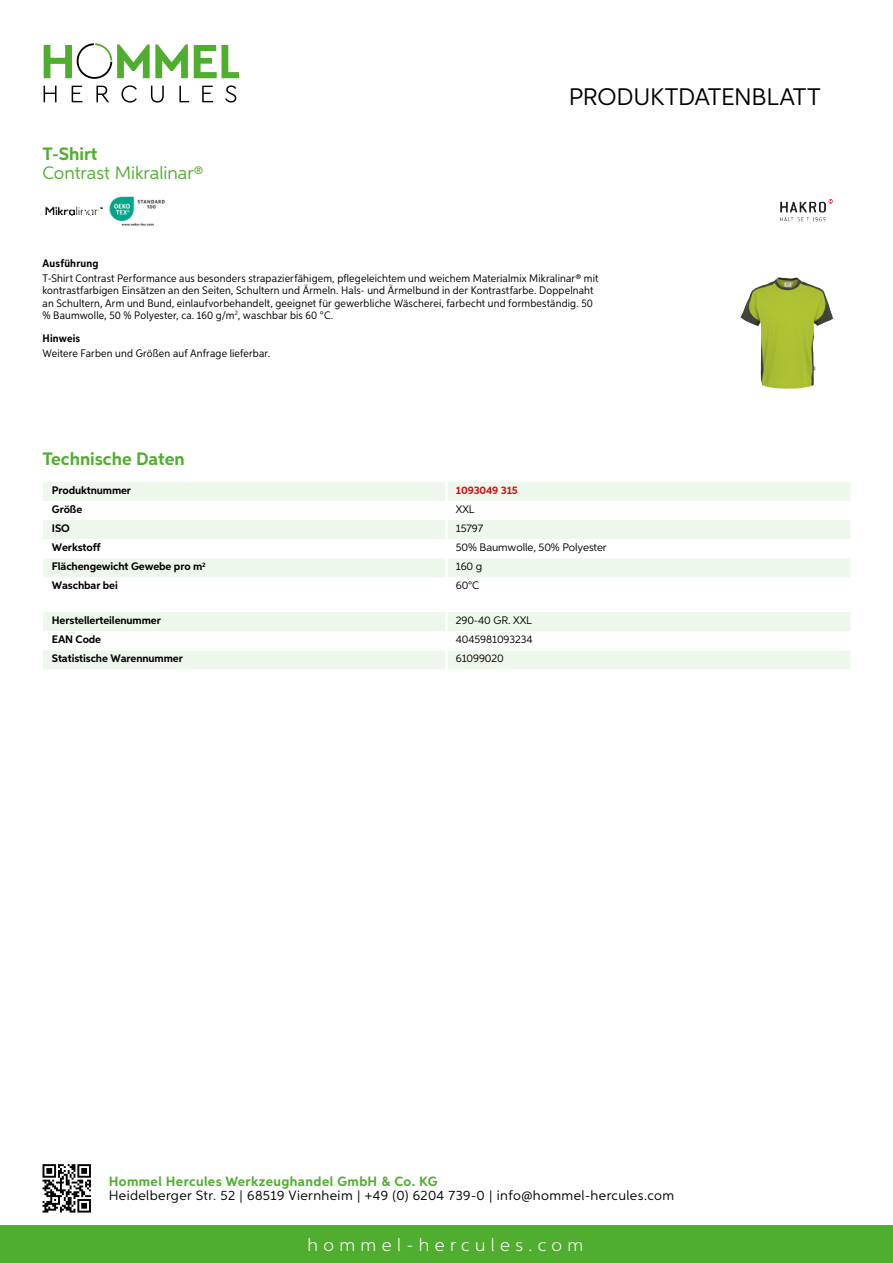
<style>
.page{position:relative;width:893px;height:1263px;background:#fff}
.page>*{position:absolute;margin:0;border:0;box-sizing:border-box;transform-origin:0 0}
.t1{font:24px "Aspira";letter-spacing:-.01em;color:#000}
.t2{font:700 18px "Aspira";color:#50ae2f}
.t3{font:300 18px "Aspira";letter-spacing:.3em;color:#fff}
.t4{font:18px "Aspira";color:#50ae2f}
.t5{font:13.5px "Aspira";letter-spacing:.03em;color:#000}
.t6{font:700 13.5px "Aspira";letter-spacing:.03em;color:#50ae2f}
.t7{font:10.95px/12px "Aspira Nar";letter-spacing:.015em;color:#000}
.t8{font:700 10.95px "Aspira";letter-spacing:-.01em;color:#000}
.t9{font:10.95px "Aspira";letter-spacing:-.01em;color:#000}
.t10{font:700 10.95px "Aspira Nar";letter-spacing:.02em;color:#000}
.t11{font:700 10.95px "Aspira";letter-spacing:-.01em;color:#cd1013}
</style>
<div class="page">
<div style="left:0;top:1226px;width:893px;height:37px;background:#50ae2f"></div>
<svg style="left:43px;top:1164px;width:48px;height:48px"></svg>
<svg style="left:194px;top:45px;width:45px;height:33px"></svg>
<svg style="left:44px;top:43px;width:144px;height:36px"></svg>
<svg style="left:44px;top:86px;width:13px;height:16px"></svg>
<svg style="left:72px;top:86px;width:10px;height:16px"></svg>
<svg style="left:96px;top:86px;width:13px;height:16px"></svg>
<svg style="left:121px;top:85px;width:16px;height:18px"></svg>
<svg style="left:151px;top:86px;width:13px;height:17px"></svg>
<svg style="left:179px;top:86px;width:10px;height:16px"></svg>
<svg style="left:202px;top:86px;width:11px;height:16px"></svg>
<svg style="left:225px;top:85px;width:11px;height:18px"></svg>
<div style="left:43px;top:482px;width:807px;height:19px;background:#eef7eb"></div>
<svg style="left:43px;top:520px;width:807px;height:57px;fill:#eef7eb"></svg>
<hr style="left:445px;top:482px;width:3px;height:19px;background:#fff">
<hr style="left:445px;top:520px;width:3px;height:19px;background:#fff">
<hr style="left:445px;top:539px;width:3px;height:19px;background:#fff">
<hr style="left:445px;top:558px;width:3px;height:19px;background:#fff">
<svg style="left:43px;top:612px;width:807px;height:57px"></svg>
<hr style="left:445px;top:650px;width:3px;height:19px;background:#fff">
<img style="left:45px;top:206px;width:58px;height:10px">
<img style="left:109px;top:196px;width:56px;height:30px">
<img style="left:740px;top:277px;width:93px;height:112px">
<img style="left:780px;top:199px;width:54px;height:23px">
<h2 class="t2" style="left:43px;top:142px;width:57px">T-Shirt</h2>
<h2 class="t4" style="left:43px;top:162px;width:162px">Contrast Mikralinar®</h2>
<h1 class="t1" style="left:569px;top:82px;width:253px">Produktdatenblatt</h1>
<p class="t10" style="left:43px;top:257px;width:58px">Ausführung</p>
<p class="t7" style="left:43px;top:273px;width:557px">T-Shirt Contrast Performance aus besonders strapazierfähigem, pflegeleichtem und weichem Materialmix Mikralinar® mit kontrastfarbigen Einsätzen an den Seiten, Schultern und Ärmeln. Hals- und Ärmelbund in der Kontrastfarbe. Doppelnaht an Schultern, Arm und Bund, einlaufvorbehandelt, geeignet für gewerbliche Wäscherei, farbecht und formbeständig. 50 % Baumwolle, 50 % Polyester, ca. 160 g/m<sup>2</sup>, waschbar bis 60 °C.</p>
<p class="t10" style="left:43px;top:331px;width:39px">Hinweis</p>
<p class="t7" style="left:43px;top:347px;width:229px">Weitere Farben und Größen auf Anfrage lieferbar.</p>
<h2 class="t2" style="left:43px;top:448px;width:144px">Technische Daten</h2>
<p class="t8" style="left:52px;top:483px;width:81px">Produktnummer</p>
<p class="t11" style="left:456px;top:483px;width:64px">1093049 315</p>
<p class="t8" style="left:52px;top:502px;width:32px">Größe</p>
<p class="t9" style="left:456px;top:502px;width:19px">XXL</p>
<p class="t8" style="left:52px;top:521px;width:19px">ISO</p>
<p class="t9" style="left:456px;top:522px;width:29px">15797</p>
<p class="t8" style="left:52px;top:541px;width:50px">Werkstoff</p>
<p class="t9" style="left:456px;top:541px;width:152px">50% Baumwolle, 50% Polyester</p>
<p class="t8" style="left:52px;top:560px;width:155px">Flächengewicht Gewebe pro m<sup>2</sup></p>
<p class="t9" style="left:456px;top:560px;width:28px">160 g</p>
<p class="t8" style="left:52px;top:579px;width:68px">Waschbar bei</p>
<p class="t9" style="left:456px;top:579px;width:25px">60°C</p>
<p class="t8" style="left:52px;top:613px;width:111px">Herstellerteilenummer</p>
<p class="t9" style="left:456px;top:613px;width:76px">290-40 GR. XXL</p>
<p class="t8" style="left:52px;top:633px;width:51px">EAN Code</p>
<p class="t9" style="left:456px;top:633px;width:78px">4045981093234</p>
<p class="t8" style="left:52px;top:652px;width:132px">Statistische Warennummer</p>
<p class="t9" style="left:456px;top:652px;width:49px">61099020</p>
<p class="t6" style="left:109px;top:1172px;width:330px">Hommel Hercules Werkzeughandel GmbH &amp; Co. KG</p>
<p class="t5" style="left:109px;top:1187px;width:567px">Heidelberger Str. 52 | 68519 Viernheim | +49 (0) 6204 739-0 | info@hommel-hercules.com</p>
<h2 class="t3" style="left:307px;top:1234px;width:277px">hommel-hercules.com</h2>
</div>
